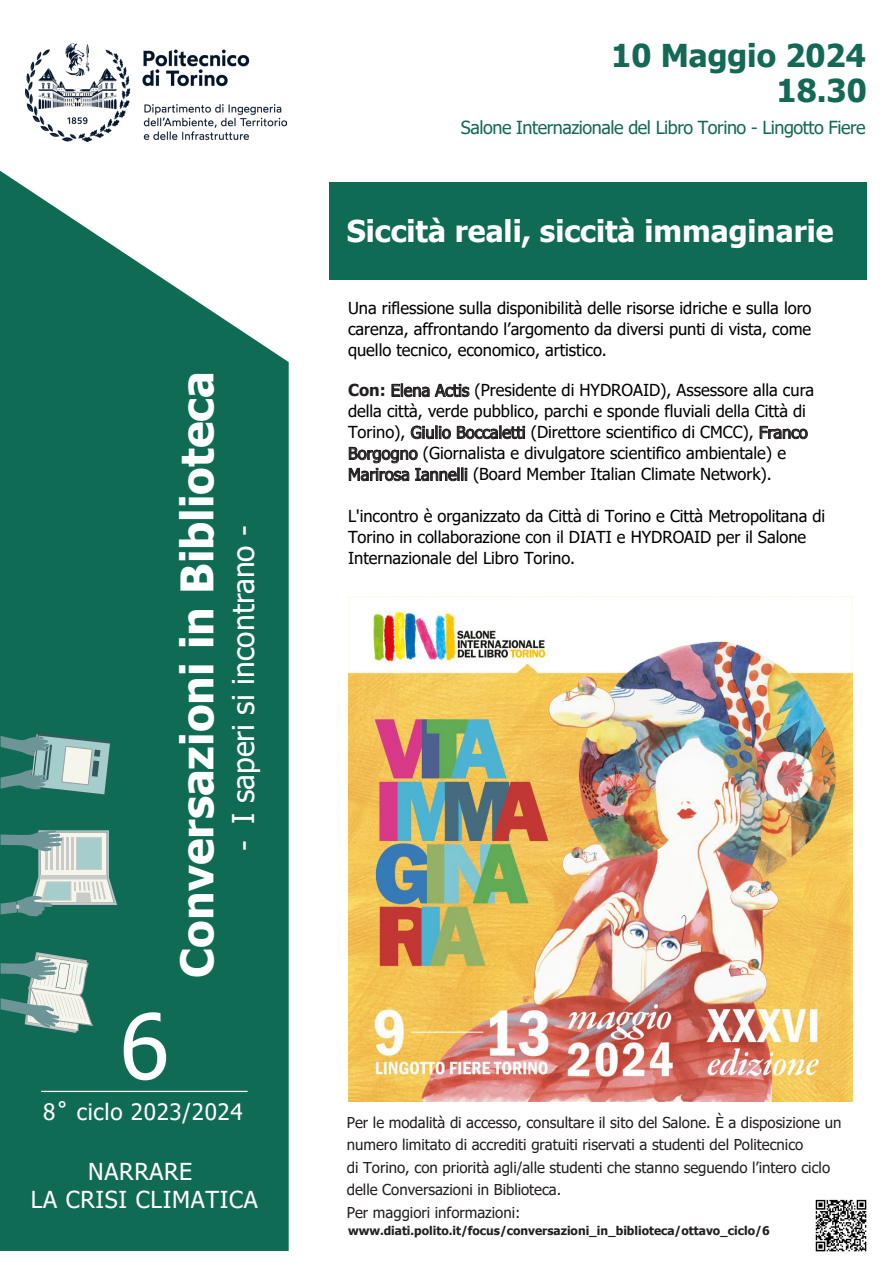
<style>
.page{position:relative;width:893px;height:1263px;background:#fff}
.page>*{position:absolute;margin:0;border:0;box-sizing:border-box;transform-origin:0 0}
.t1{font:90px "Tahoma";color:#fff}
.t2{font:700 44.85px "Tahoma";color:#fff}
.t3{font:700 31.5px/35.4px "Tahoma";color:#136955;text-align:right}
.t4{font:700 30px "Tahoma";color:#fff}
.t5{font:30px "Tahoma";color:#fff}
.t6{font:23.4px/28px "Tahoma";letter-spacing:.03em;color:#fff;text-align:center}
.t7{font:22.5px "Tahoma";letter-spacing:.03em;color:#fff}
.t8{font:18px "Tahoma";letter-spacing:-.025em;color:#136955}
.t9{font:16.5px/21px "Tahoma";color:#000001}
.t10{font:15px/22.5px "Tahoma";color:#231f20}
.t11{font:700 12px "Tahoma";color:#231f20}
.s1{font-weight:700;color:#231f20}
.s2{color:#231f20}
</style>
<div class="page">
<div style="left:329px;top:183px;width:537px;height:97px;background:#106b54"></div>
<svg style="left:0;top:171px;width:289px;height:1080px;background:#277964"></svg>
<hr style="left:41px;top:1091px;width:207px;height:1px;background:#fff">
<svg style="left:392px;top:384px;width:37px;height:13px"></svg>
<svg style="left:435px;top:384px;width:34px;height:13px"></svg>
<svg style="left:411px;top:426px;width:40px;height:13px"></svg>
<svg style="left:457px;top:426px;width:68px;height:13px"></svg>
<svg style="left:760px;top:426px;width:48px;height:13px"></svg>
<svg style="left:349px;top:447px;width:118px;height:34px"></svg>
<svg style="left:1px;top:733px;width:110px;height:62px;background:#73a29b"></svg>
<svg style="left:1px;top:951px;width:92px;height:82px;background:#7ea89d"></svg>
<div style="left:38px;top:830px;width:71px;height:48px;background:#a2bfbf"></div>
<svg style="left:40px;top:832px;width:67px;height:43px"></svg>
<div style="left:76px;top:837px;width:26px;height:32px;background:#a5cdcc"></div>
<hr style="left:72px;top:837px;width:2px;height:32px;background:#c9cbc8">
<hr style="left:66px;top:837px;width:2px;height:32px;background:#c9cbc8">
<hr style="left:61px;top:837px;width:2px;height:32px;background:#c9cbc8">
<hr style="left:56px;top:837px;width:2px;height:32px;background:#c9cbc8">
<hr style="left:51px;top:837px;width:2px;height:32px;background:#c9cbc8">
<hr style="left:46px;top:837px;width:2px;height:32px;background:#c9cbc8">
<hr style="left:40px;top:875px;width:67px;height:2px;background:#c9cbc8">
<svg style="left:1px;top:829px;width:61px;height:22px"></svg>
<svg style="left:1px;top:877px;width:117px;height:39px;background:#75a398"></svg>
<img style="left:25px;top:44px;width:261px;height:98px">
<img style="left:815px;top:1199px;width:52px;height:53px">
<img style="left:348px;top:597px;width:504px;height:504px">
<h2 class="t2" style="left:166px;top:977px;width:608px;rotate:-90deg">Conversazioni in Biblioteca</h2>
<h3 class="t5" style="left:223px;top:851px;width:327px;rotate:-90deg">- I saperi si incontrano -</h3>
<h1 class="t1" style="left:120px;top:986px;width:51px">6</h1>
<h3 class="t7" style="left:43px;top:1096px;width:201px">8˚ ciclo 2023/2024</h3>
<h3 class="t6" style="left:31px;top:1159px;width:228px">NARRARE<br>LA CRISI CLIMATICA</h3>
<h3 class="t3" style="left:611px;top:39px;width:257px">10 Maggio 2024<br>18.30</h3>
<p class="t8" style="left:461px;top:115px;width:406px">Salone Internazionale del Libro Torino - Lingotto Fiere</p>
<h3 class="t4" style="left:347px;top:210px;width:488px">Siccità reali, siccità immaginarie</h3>
<p class="t9" style="left:348px;top:298px;width:465px;text-align:justify">Una riflessione sulla disponibilità delle risorse idriche e sulla loro carenza, affrontando l’argomento da diversi punti di vista, come quello tecnico, economico, artistico.</p>
<p class="t9" style="left:348px;top:381px;width:468px"><span class="s1">Con:</span> <span class="s2">Elena Actis</span> (Presidente di HYDROAID), Assessore alla cura della città, verde pubblico, parchi e sponde fluviali della Città di Torino), <span class="s2">Giulio Boccaletti</span> (Direttore scientifico di CMCC), <span class="s2">Franco Borgogno</span> (Giornalista e divulgatore scientifico ambientale) e <span class="s2">Marirosa Iannelli</span> (Board Member Italian Climate Network).</p>
<p class="t9" style="left:348px;top:507px;width:479px">L'incontro è organizzato da Città di Torino e Città Metropolitana di<br>Torino in collaborazione con il DIATI e HYDROAID per il Salone<br>Internazionale del Libro Torino.</p>
<p class="t10" style="left:347px;top:1112px;width:496px">Per le modalità di accesso, consultare il sito del Salone. È a disposizione un numero limitato di accrediti gratuiti riservati a studenti del Politecnico<br>di Torino, con priorità agli/alle studenti che stanno seguendo l’intero ciclo delle Conversazioni in Biblioteca.<br>Per maggiori informazioni:</p>
<p class="t11" style="left:348px;top:1222px;width:423px">www.diati.polito.it/focus/conversazioni_in_biblioteca/ottavo_ciclo/6</p>
</div>
